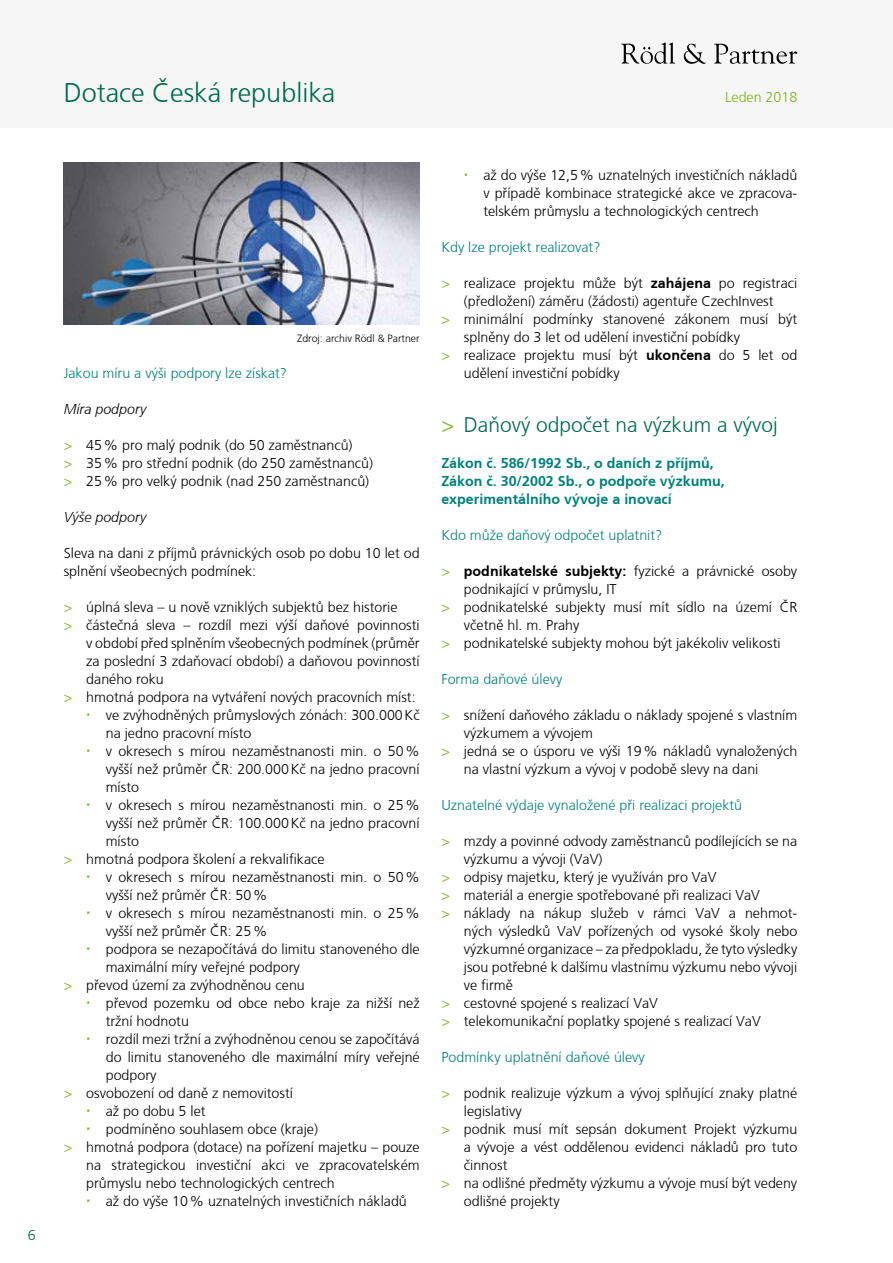
<style>
.page{position:relative;width:893px;height:1263px;background:#fff}
.page>*{position:absolute;margin:0;border:0;box-sizing:border-box;transform-origin:0 0}
.t1{font:300 27px "Frutiger CE";color:#006a4d}
.t2{font:300 21px "Frutiger CE";color:#006a4d}
.t3{font:300 14.25px/18px "Frutiger CE";color:#000}
.t4{font:300 14.25px "Frutiger CE";color:#00827b}
.t5{font:700 14.25px/18px "Frutiger CE";color:#00827b}
.t6{font:700 14.25px "Frutiger CE";color:#000}
.t7{font:italic 300 14.25px "Frutiger CE";color:#000}
.t8{font:300 14.25px "Frutiger CE";color:#7ab51d}
.t9{font:300 14.25px "Frutiger CE";color:#006a4d}
.t10{font:300 10.5px "Frutiger CE";color:#000}
.s1{color:#7ab51d}
.s2{font-weight:700}
.s3{font-weight:300;color:#7ab51d}
.s4{font-weight:300}
</style>
<div class="page">
<div style="left:0;top:0;width:893px;height:128px;background:#f5f6f5"></div>
<svg style="left:621px;top:43px;width:54px;height:21px"></svg>
<svg style="left:684px;top:44px;width:22px;height:20px"></svg>
<svg style="left:714px;top:43px;width:83px;height:21px"></svg>
<hr style="left:892px;top:906px;width:1px;height:148px;background:#00827b">
<hr style="left:892px;top:1054px;width:1px;height:209px;background:#f5f6f5">
<img style="left:64px;top:162px;width:356px;height:162px">
<p class="t9" style="left:28px;top:1227px;width:9px">6</p>
<h1 class="t1" style="left:64px;top:77px;width:273px">Dotace Česká republika</h1>
<p class="t8" style="left:725px;top:89px;width:74px">Leden 2018</p>
<p class="t10" style="left:297px;top:332px;width:124px">Zdroj: archiv Rödl &amp; Partner</p>
<p class="t4" style="left:64px;top:365px;width:225px">Jakou míru a výši podpory lze získat?</p>
<p class="t7" style="left:64px;top:401px;width:84px">Míra podpory</p>
<p class="t3" style="left:64px;top:436px;width:311px"><span class="s1">&gt;</span> 45% pro malý podnik (do 50 zaměstnanců)<br><span class="s1">&gt;</span> 35% pro střední podnik (do 250 zaměstnanců) <span class="s1">&gt;</span> 25% pro velký podnik (nad 250 zaměstnanců)</p>
<p class="t7" style="left:64px;top:509px;width:84px">Výše podpory</p>
<p class="t3" style="left:64px;top:544px;width:357px">Sleva na dani z příjmů právnických osob po dobu 10 let od splnění všeobecných podmínek:</p>
<p class="t3" style="left:64px;top:598px;width:335px"><span class="s1">&gt;</span> úplná sleva – u nově vzniklých subjektů bez historie</p>
<p class="t3" style="left:64px;top:616px;width:357px"><span class="s1">&gt;</span> částečná sleva – rozdíl mezi výší daňové povinnosti</p>
<p class="t3" style="left:86px;top:634px;width:335px">v období před splněním všeobecných podmínek (průměr</p>
<p class="t3" style="left:86px;top:652px;width:335px">za poslední 3 zdaňovací období) a daňovou povinností</p>
<p class="t3" style="left:86px;top:670px;width:79px">daného roku</p>
<p class="t3" style="left:64px;top:688px;width:353px"><span class="s1">&gt;</span> hmotná podpora na vytváření nových pracovních míst:</p>
<p class="t3" style="left:106px;top:706px;width:315px">ve zvýhodněných průmyslových zónách: 300.000Kč</p>
<p class="t3" style="left:106px;top:724px;width:147px">na jedno pracovní místo</p>
<p class="t3" style="left:106px;top:742px;width:315px">v okresech s mírou nezaměstnanosti min. o 50%</p>
<p class="t3" style="left:106px;top:760px;width:315px">vyšší než průměr ČR: 200.000Kč na jedno pracovní</p>
<p class="t3" style="left:106px;top:778px;width:35px">místo</p>
<p class="t3" style="left:106px;top:796px;width:315px">v okresech s mírou nezaměstnanosti min. o 25%</p>
<p class="t3" style="left:106px;top:814px;width:315px">vyšší než průměr ČR: 100.000Kč na jedno pracovní</p>
<p class="t3" style="left:106px;top:832px;width:35px">místo</p>
<p class="t3" style="left:64px;top:850px;width:262px"><span class="s1">&gt;</span> hmotná podpora školení a rekvalifikace</p>
<p class="t3" style="left:106px;top:868px;width:315px">v okresech s mírou nezaměstnanosti min. o 50%</p>
<p class="t3" style="left:106px;top:886px;width:163px">vyšší než průměr ČR: 50%</p>
<p class="t3" style="left:106px;top:904px;width:315px">v okresech s mírou nezaměstnanosti min. o 25%</p>
<p class="t3" style="left:106px;top:922px;width:163px">vyšší než průměr ČR: 25%</p>
<p class="t3" style="left:106px;top:940px;width:315px">podpora se nezapočítává do limitu stanoveného dle</p>
<p class="t3" style="left:106px;top:958px;width:195px">maximální míry veřejné podpory</p>
<p class="t3" style="left:64px;top:976px;width:243px"><span class="s1">&gt;</span> převod území za zvýhodněnou cenu</p>
<p class="t3" style="left:106px;top:994px;width:315px">převod pozemku od obce nebo kraje za nižší než</p>
<p class="t3" style="left:106px;top:1012px;width:85px">tržní hodnotu</p>
<p class="t3" style="left:106px;top:1030px;width:315px">rozdíl mezi tržní a zvýhodněnou cenou se započítává</p>
<p class="t3" style="left:106px;top:1048px;width:315px">do limitu stanoveného dle maximální míry veřejné</p>
<p class="t3" style="left:106px;top:1066px;width:52px">podpory</p>
<p class="t3" style="left:64px;top:1084px;width:231px"><span class="s1">&gt;</span> osvobození od daně z nemovitostí</p>
<p class="t3" style="left:106px;top:1102px;width:101px">až po dobu 5 let</p>
<p class="t3" style="left:106px;top:1120px;width:214px">podmíněno souhlasem obce (kraje)</p>
<p class="t3" style="left:64px;top:1138px;width:357px"><span class="s1">&gt;</span> hmotná podpora (dotace) na pořízení majetku – pouze</p>
<p class="t3" style="left:86px;top:1156px;width:335px">na strategickou investiční akci ve zpracovatelském</p>
<p class="t3" style="left:86px;top:1174px;width:250px">průmyslu nebo technologických centrech</p>
<p class="t3" style="left:106px;top:1192px;width:303px">až do výše 10% uznatelných investičních nákladů</p>
<p class="t3" style="left:483px;top:166px;width:315px;text-align:justify">až do výše 12,5% uznatelných investičních nákladů v případě kombinace strategické akce ve zpracova&shy;telském průmyslu a technologických centrech</p>
<p class="t4" style="left:441px;top:239px;width:161px">Kdy lze projekt realizovat?</p>
<p class="t3" style="left:441px;top:274px;width:357px"><span class="s1">&gt;</span> realizace projektu může být <span class="s2">zahájena</span> po registraci</p>
<p class="t3" style="left:464px;top:292px;width:311px">(předložení) záměru (žádosti) agentuře CzechInvest</p>
<p class="t3" style="left:441px;top:310px;width:357px"><span class="s1">&gt;</span> minimální podmínky stanovené zákonem musí být</p>
<p class="t3" style="left:464px;top:328px;width:278px">splněny do 3 let od udělení investiční pobídky</p>
<p class="t3" style="left:441px;top:346px;width:357px"><span class="s1">&gt;</span> realizace projektu musí být <span class="s2">ukončena</span> do 5 let od</p>
<p class="t3" style="left:464px;top:364px;width:157px">udělení investiční pobídky</p>
<h2 class="t2" style="left:441px;top:412px;width:338px"><span class="s1">&gt;</span> Daňový odpočet na výzkum a vývoj</h2>
<p class="t5" style="left:441px;top:454px;width:285px">Zákon č. 586/1992 Sb., o daních z příjmů,<br>Zákon č. 30/2002 Sb., o podpoře výzkumu, experimentálního vývoje a inovací</p>
<p class="t4" style="left:441px;top:527px;width:222px">Kdo může daňový odpočet uplatnit?</p>
<p class="t6" style="left:441px;top:562px;width:357px"><span class="s3">&gt;</span> podnikatelské subjekty: <span class="s4">fyzické a právnické osoby</span></p>
<p class="t3" style="left:464px;top:580px;width:154px">podnikající v průmyslu, IT</p>
<p class="t3" style="left:441px;top:598px;width:357px"><span class="s1">&gt;</span> podnikatelské subjekty musí mít sídlo na území ČR</p>
<p class="t3" style="left:464px;top:616px;width:117px">včetně hl. m. Prahy</p>
<p class="t3" style="left:441px;top:634px;width:341px"><span class="s1">&gt;</span> podnikatelské subjekty mohou být jakékoliv velikosti</p>
<p class="t4" style="left:441px;top:671px;width:123px">Forma daňové úlevy</p>
<p class="t3" style="left:441px;top:706px;width:357px"><span class="s1">&gt;</span> snížení daňového základu o náklady spojené s vlastním</p>
<p class="t3" style="left:464px;top:724px;width:131px">výzkumem a vývojem</p>
<p class="t3" style="left:441px;top:742px;width:357px"><span class="s1">&gt;</span> jedná se o úsporu ve výši 19% nákladů vynaložených</p>
<p class="t3" style="left:464px;top:760px;width:296px">na vlastní výzkum a vývoj v podobě slevy na dani</p>
<p class="t4" style="left:441px;top:797px;width:302px">Uznatelné výdaje vynaložené při realizaci projektů</p>
<p class="t3" style="left:441px;top:832px;width:357px"><span class="s1">&gt;</span> mzdy a povinné odvody zaměstnanců podílejících se na</p>
<p class="t3" style="left:464px;top:850px;width:140px">výzkumu a vývoji (VaV)</p>
<p class="t3" style="left:441px;top:868px;width:277px"><span class="s1">&gt;</span> odpisy majetku, který je využíván pro VaV</p>
<p class="t3" style="left:441px;top:886px;width:320px"><span class="s1">&gt;</span> materiál a energie spotřebované při realizaci VaV</p>
<p class="t3" style="left:441px;top:904px;width:357px"><span class="s1">&gt;</span> náklady na nákup služeb v rámci VaV a nehmot-</p>
<p class="t3" style="left:464px;top:922px;width:335px">ných výsledků VaV pořízených od vysoké školy nebo</p>
<p class="t3" style="left:464px;top:940px;width:335px">výzkumné organizace – za předpokladu, že tyto výsledky</p>
<p class="t3" style="left:464px;top:958px;width:335px">jsou potřebné k dalšímu vlastnímu výzkumu nebo vývoji</p>
<p class="t3" style="left:464px;top:976px;width:51px">ve firmě</p>
<p class="t3" style="left:441px;top:994px;width:218px"><span class="s1">&gt;</span> cestovné spojené s realizací VaV</p>
<p class="t3" style="left:441px;top:1012px;width:321px"><span class="s1">&gt;</span> telekomunikační poplatky spojené s realizací VaV</p>
<p class="t4" style="left:441px;top:1049px;width:205px">Podmínky uplatnění daňové úlevy</p>
<p class="t3" style="left:441px;top:1084px;width:357px"><span class="s1">&gt;</span> podnik realizuje výzkum a vývoj splňující znaky platné</p>
<p class="t3" style="left:464px;top:1102px;width:59px">legislativy</p>
<p class="t3" style="left:441px;top:1120px;width:357px"><span class="s1">&gt;</span> podnik musí mít sepsán dokument Projekt výzkumu</p>
<p class="t3" style="left:464px;top:1138px;width:335px">a vývoje a vést oddělenou evidenci nákladů pro tuto</p>
<p class="t3" style="left:464px;top:1156px;width:45px">činnost</p>
<p class="t3" style="left:441px;top:1174px;width:357px"><span class="s1">&gt;</span> na odlišné předměty výzkumu a vývoje musí být vedeny</p>
<p class="t3" style="left:464px;top:1192px;width:97px">odlišné projekty</p>
</div>
